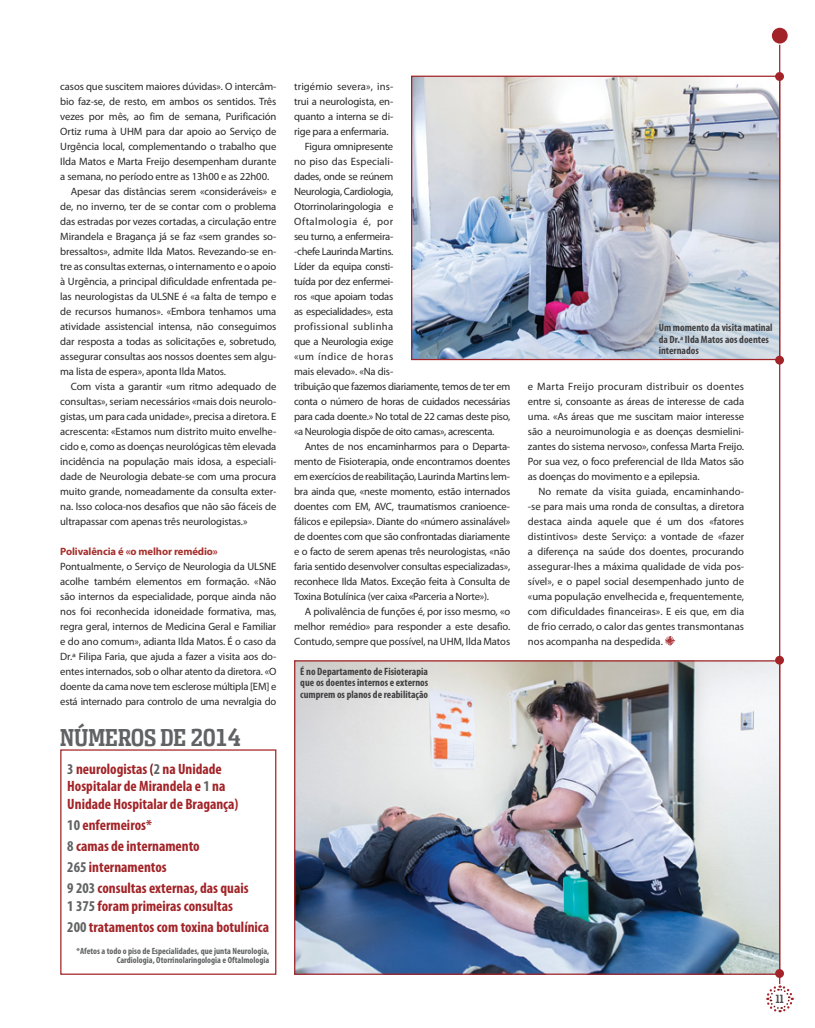
<style>
.page{position:relative;width:815px;height:1028px;background:#fff}
.page>*{position:absolute;margin:0;border:0;box-sizing:border-box;transform-origin:0 0}
.t1{font:700 23.12px "Dispatch Comp Tab";color:#606263}
.t2{font:700 condensed 15px/21px "Myriad Pro";color:#a22428}
.t3{font:700 11.25px "Dispatch Comp";color:#4d4d4f}
.t4{font:10.62px/15px "Myriad Pro";letter-spacing:-.01em;color:#292829;text-align:justify}
.t5{font:10.62px "Myriad Pro";letter-spacing:-.03em;color:#292829}
.t6{font:700 condensed 10.62px/11.2px "Myriad Pro";color:#414042}
.t7{font:10.62px "Myriad Pro";letter-spacing:.01em;color:#292829}
.t8{font:10.62px "Myriad Pro";letter-spacing:.04em;color:#292829}
.t9{font:700 10.62px "Myriad Pro";letter-spacing:-.01em;color:#a5302c}
.t10{font:10.62px "Myriad Pro";letter-spacing:.03em;color:#292829}
.t11{font:700 condensed 9px/8.8px "Myriad Pro";color:#606263;text-align:right}
.s1{color:#606263}
.s2{color:#781b1d}
</style>
<div class="page">
<img style="left:296px;top:662px;width:482px;height:310px">
<img style="left:413px;top:78px;width:365px;height:280px">
<div style="left:411px;top:76px;width:369px;height:284px;border:1px solid #a22428"></div>
<div style="left:60px;top:749px;width:216px;height:225px;border:1px solid #a22428"></div>
<div style="left:775px;top:72px;width:9px;height:9px;background:#a22428;border-radius:50%"></div>
<div style="left:775px;top:356px;width:9px;height:8px;background:#a22428;border-radius:50%"></div>
<div style="left:775px;top:969px;width:9px;height:9px;background:#a22428;border-radius:50%"></div>
<div style="left:775px;top:656px;width:9px;height:8px;background:#a22428;border-radius:50%"></div>
<svg style="left:665px;top:636px;width:10px;height:9px"></svg>
<svg style="left:766px;top:984px;width:28px;height:29px"></svg>
<div style="left:772px;top:28px;width:16px;height:16px;background:#a22428;border-radius:50%"></div>
<hr style="left:779px;top:45px;width:1px;height:939px;background:#a22428">
<p class="t4" style="left:60px;top:79px;width:218px">casos que suscitem maiores dúvidas». O intercâm-</p>
<p class="t4" style="left:60px;top:94px;width:218px">bio faz-se, de resto, em ambos os sentidos. Três</p>
<p class="t4" style="left:60px;top:109px;width:218px">vezes por mês, ao fim de semana, Purificación</p>
<p class="t4" style="left:60px;top:124px;width:218px">Ortiz ruma à UHM para dar apoio ao Serviço de</p>
<p class="t4" style="left:60px;top:139px;width:218px">Urgência local, complementando o trabalho que</p>
<p class="t4" style="left:60px;top:154px;width:218px">Ilda Matos e Marta Freijo desempenham durante</p>
<p class="t4" style="left:60px;top:169px;width:210px">a semana, no período entre as 13h00 e as 22h00.</p>
<p class="t4" style="left:71px;top:184px;width:207px">Apesar das distâncias serem «consideráveis» e</p>
<p class="t4" style="left:60px;top:199px;width:218px">de, no inverno, ter de se contar com o problema</p>
<p class="t4" style="left:60px;top:214px;width:218px">das estradas por vezes cortadas, a circulação entre</p>
<p class="t4" style="left:60px;top:229px;width:218px">Mirandela e Bragança já se faz «sem grandes so-</p>
<p class="t4" style="left:60px;top:244px;width:218px">bressaltos», admite Ilda Matos. Revezando-se en-</p>
<p class="t4" style="left:60px;top:259px;width:218px">tre as consultas externas, o internamento e o apoio</p>
<p class="t4" style="left:60px;top:274px;width:218px">à Urgência, a principal dificuldade enfrentada pe-</p>
<p class="t4" style="left:60px;top:289px;width:218px">las neurologistas da ULSNE é «a falta de tempo e</p>
<p class="t4" style="left:60px;top:304px;width:218px">de recursos humanos». «Embora tenhamos uma</p>
<p class="t4" style="left:60px;top:319px;width:218px">atividade assistencial intensa, não conseguimos</p>
<p class="t4" style="left:60px;top:334px;width:218px">dar resposta a todas as solicitações e, sobretudo,</p>
<p class="t4" style="left:60px;top:349px;width:218px">assegurar consultas aos nossos doentes sem algu-</p>
<p class="t4" style="left:60px;top:364px;width:167px">ma lista de espera», aponta Ilda Matos.</p>
<p class="t4" style="left:71px;top:379px;width:207px">Com vista a garantir «um ritmo adequado de</p>
<p class="t4" style="left:60px;top:394px;width:218px">consultas», seriam necessários «mais dois neurolo-</p>
<p class="t4" style="left:60px;top:409px;width:218px">gistas, um para cada unidade», precisa a diretora. E</p>
<p class="t4" style="left:60px;top:424px;width:218px">acrescenta: «Estamos num distrito muito envelhe-</p>
<p class="t4" style="left:60px;top:439px;width:218px">cido e, como as doenças neurológicas têm elevada</p>
<p class="t4" style="left:60px;top:454px;width:218px">incidência na população mais idosa, a especiali-</p>
<p class="t4" style="left:60px;top:469px;width:218px">dade de Neurologia debate-se com uma procura</p>
<p class="t4" style="left:60px;top:484px;width:218px">muito grande, nomeadamente da consulta exter-</p>
<p class="t4" style="left:60px;top:499px;width:218px">na. Isso coloca-nos desafios que não são fáceis de</p>
<p class="t4" style="left:60px;top:514px;width:189px">ultrapassar com apenas três neurologistas.»</p>
<p class="t9" style="left:60px;top:545px;width:159px">Polivalência é «o melhor remédio»</p>
<p class="t4" style="left:60px;top:559px;width:218px">Pontualmente, o Serviço de Neurologia da ULSNE acolhe também elementos em formação. «Não são internos da especialidade, porque ainda não nos foi reconhecida idoneidade formativa, mas, regra geral, internos de Medicina Geral e Familiar e do ano comum», adianta Ilda Matos. É o caso da Dr.ª Filipa Faria, que ajuda a fazer a visita aos do&shy;entes internados, sob o olhar atento da diretora. «O doente da cama nove tem esclerose múltipla [EM] e está internado para controlo de uma nevralgia do</p>
<h1 class="t1" style="left:60px;top:723px;width:182px">NÚMEROS DE 2014</h1>
<h2 class="t2" style="left:67px;top:759px;width:173px;line-height:17.5px"><span class="s1">3</span> neurologistas <span class="s2">(</span><span class="s1">2</span> na Unidade<br>Hospitalar de Mirandela e <span class="s1">1</span> na<br>Unidade Hospitalar de Bragança)</h2>
<h2 class="t2" style="left:67px;top:814px;width:183px"><span class="s1">10</span> enfermeiros*<br><span class="s1">8</span> camas de internamento<br><span class="s1">265</span> internamentos<br><span class="s1">9 203</span> consultas externas, das quais</h2>
<h2 class="t2" style="left:67px;top:894px;width:203px;line-height:21.5px"><span class="s1">1 375</span> foram primeiras consultas<br><span class="s1">200</span> tratamentos com toxina botulínica</h2>
<p class="t11" style="left:77px;top:946px;width:194px">*Afetos a todo o piso de Especialidades, que junta Neurologia,<br>Cardiologia, Otorrinolaringologia e Oftalmologia</p>
<p class="t7" style="left:294px;top:80px;width:101px">trigémio severa», ins-</p>
<p class="t4" style="left:294px;top:94px;width:101px">trui a neurologista, en-</p>
<p class="t4" style="left:294px;top:109px;width:101px">quanto a interna se di-</p>
<p class="t4" style="left:294px;top:124px;width:96px">rige para a enfermaria.</p>
<p class="t4" style="left:305px;top:139px;width:90px">Figura omnipresente</p>
<p class="t7" style="left:294px;top:155px;width:101px">no piso das Especiali-</p>
<p class="t5" style="left:294px;top:170px;width:101px">dades, onde se reúnem</p>
<p class="t5" style="left:294px;top:185px;width:101px">Neurologia, Cardiologia,</p>
<p class="t4" style="left:294px;top:199px;width:101px">Otorrinolaringologia e</p>
<p class="t8" style="left:294px;top:215px;width:101px">Oftalmologia é, por</p>
<p class="t5" style="left:294px;top:230px;width:101px">seu turno, a enfermeira-</p>
<p class="t5" style="left:294px;top:245px;width:101px">-chefe Laurinda Martins.</p>
<p class="t5" style="left:294px;top:260px;width:101px">Líder da equipa consti-</p>
<p class="t5" style="left:294px;top:275px;width:101px">tuída por dez enfermei-</p>
<p class="t5" style="left:294px;top:290px;width:101px">ros «que apoiam todas</p>
<p class="t5" style="left:294px;top:305px;width:101px">as especialidades», esta</p>
<p class="t10" style="left:294px;top:320px;width:101px">profissional sublinha</p>
<p class="t5" style="left:294px;top:335px;width:101px">que a Neurologia exige</p>
<p class="t8" style="left:294px;top:350px;width:101px">«um índice de horas</p>
<p class="t4" style="left:294px;top:364px;width:101px">mais elevado». «Na dis-</p>
<p class="t5" style="left:294px;top:380px;width:218px">tribuição que fazemos diariamente, temos de ter em</p>
<p class="t5" style="left:294px;top:395px;width:218px">conta o número de horas de cuidados necessárias</p>
<p class="t5" style="left:294px;top:410px;width:218px">para cada doente.» No total de 22 camas deste piso,</p>
<p class="t5" style="left:294px;top:425px;width:202px">«a Neurologia dispõe de oito camas», acrescenta.</p>
<p class="t4" style="left:305px;top:439px;width:207px">Antes de nos encaminharmos para o Departa-</p>
<p class="t4" style="left:294px;top:454px;width:218px">mento de Fisioterapia, onde encontramos doentes</p>
<p class="t4" style="left:294px;top:469px;width:218px">em exercícios de reabilitação, Laurinda Martins lem-</p>
<p class="t4" style="left:294px;top:484px;width:218px">bra ainda que, «neste momento, estão internados</p>
<p class="t4" style="left:294px;top:499px;width:218px">doentes com EM, AVC, traumatismos cranioence-</p>
<p class="t4" style="left:294px;top:514px;width:218px">fálicos e epilepsia». Diante do «número assinalável»</p>
<p class="t4" style="left:294px;top:529px;width:218px">de doentes com que são confrontadas diariamente</p>
<p class="t4" style="left:294px;top:544px;width:218px">e o facto de serem apenas três neurologistas, «não</p>
<p class="t4" style="left:294px;top:559px;width:218px">faria sentido desenvolver consultas especializadas»,</p>
<p class="t4" style="left:294px;top:574px;width:218px">reconhece Ilda Matos. Exceção feita à Consulta de</p>
<p class="t4" style="left:294px;top:589px;width:197px">Toxina Botulínica (ver caixa «Parceria a Norte»).</p>
<p class="t4" style="left:305px;top:604px;width:207px">A polivalência de funções é, por isso mesmo, «o</p>
<p class="t4" style="left:294px;top:619px;width:218px">melhor remédio» para responder a este desafio.</p>
<p class="t4" style="left:294px;top:634px;width:218px">Contudo, sempre que possível, na UHM, Ilda Matos</p>
<p class="t6" style="left:300px;top:665px;width:129px;text-align:justify">É no Departamento de Fisioterapia que os doentes internos e externos cumprem os planos de reabilitação</p>
<p class="t6" style="left:659px;top:322px;width:115px">Um momento da visita matinal da Dr.ª Ilda Matos aos doentes internados</p>
<p class="t4" style="left:528px;top:379px;width:218px">e Marta Freijo procuram distribuir os doentes entre si, consoante as áreas de interesse de cada uma. «As áreas que me suscitam maior interesse são a neuroimunologia e as doenças desmielini&shy;zantes do sistema nervoso», confessa Marta Freijo.<br>Por sua vez, o foco preferencial de Ilda Matos são as doenças do movimento e a epilepsia.</p>
<p class="t4" style="left:528px;top:484px;width:218px;text-indent:11px">No remate da visita guiada, encaminhando--se para mais uma ronda de consultas, a diretora destaca ainda aquele que é um dos «fatores distintivos» deste Serviço: a vontade de «fazer a diferença na saúde dos doentes, procurando assegurar-lhes a máxima qualidade de vida pos&shy;sível», e o papel social desempenhado junto de «uma população envelhecida e, frequentemente, com dificuldades financeiras». E eis que, em dia de frio cerrado, o calor das gentes transmontanas nos acompanha na despedida.</p>
<p class="t3" style="left:776px;top:992px;width:9px">11</p>
</div>
